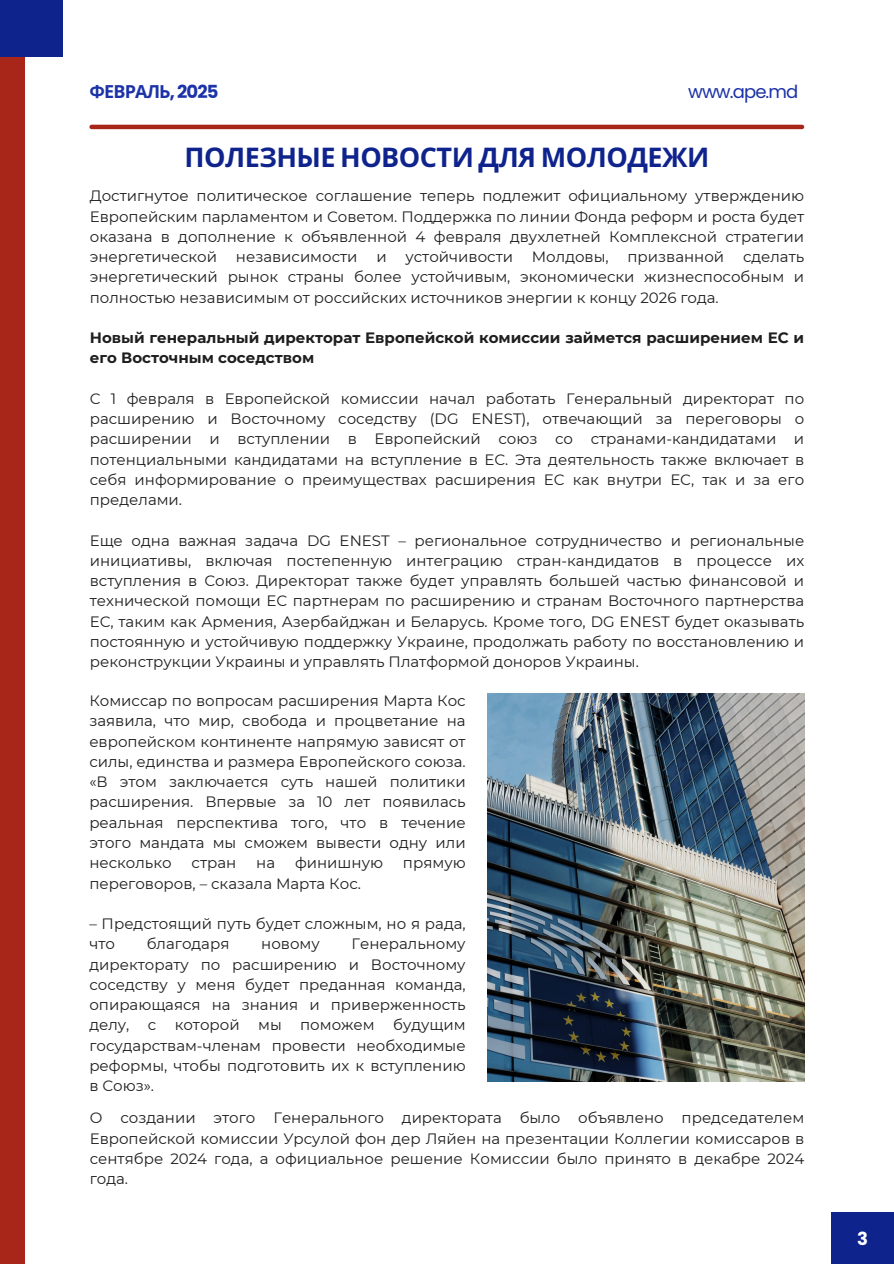
<style>
.page{position:relative;width:894px;height:1264px;background:#fff}
.page>*{position:absolute;margin:0;border:0;box-sizing:border-box;transform-origin:0 0}
.t1{font:700 27px "Noto Sans";letter-spacing:-.02em;color:#0f238d}
.t2{font:700 18px "Noto Sans";letter-spacing:-.05em;color:#1c32a8}
.t3{font:18px "Poppins";letter-spacing:-.05em;color:#1c32a8}
.t4{font:700 18px "Poppins";color:#fff}
.t5{font:15px/20.2px "Montserrat";color:#1e1e1e;text-align:justify}
.t6{font:700 15px/20.2px "Montserrat";color:#1e1e1e}
.s1{font-family:"Poppins"}
</style>
<div class="page">
<div style="left:0;top:0;width:24px;height:1263px;background:#a72619"></div>
<div style="left:0;top:0;width:63px;height:56px;background:#0f238d"></div>
<div style="left:831px;top:1212px;width:62px;height:51px;background:#0f238d"></div>
<hr style="left:92px;top:125px;width:709px;height:4px;background:#a72619">
<img style="left:487px;top:693px;width:316px;height:388px">
<h2 class="t2" style="left:90px;top:79px;width:130px">ФЕВРАЛЬ<span class="s1">, 2025</span></h2>
<p class="t3" style="left:688px;top:79px;width:112px">www.ape.md</p>
<h3 class="t1" style="left:185px;top:138px;width:526px">ПОЛЕЗНЫЕ НОВОСТИ ДЛЯ МОЛОДЕЖИ</h3>
<p class="t5" style="left:90px;top:186px;width:715px">Достигнутое политическое соглашение теперь подлежит официальному утверждению Европейским парламентом и Советом. Поддержка по линии Фонда реформ и роста будет оказана в дополнение к объявленной 4 февраля двухлетней Комплексной стратегии энергетической независимости и</p>
<p class="t5" style="left:405px;top:246px;width:109px">устойчивости</p>
<p class="t5" style="left:531px;top:246px;width:78px">Молдовы,</p>
<p class="t5" style="left:627px;top:246px;width:98px">призванной</p>
<p class="t5" style="left:90px;top:246px;width:715px;text-indent:653px">сделать энергетический рынок страны более устойчивым, экономически жизнеспособным и полностью независимым от российских источников энергии к концу 2026 года.</p>
<h1 class="t6" style="left:90px;top:327px;width:715px">Новый генеральный директорат Европейской комиссии займется расширением ЕС и его Восточным соседством</h1>
<p class="t5" style="left:90px;top:388px;width:715px">С 1 февраля в Европейской комиссии начал работать Генеральный директорат по расширению и Восточному соседству (DG ENEST), отвечающий за переговоры о расширении и вступлении в Европейский союз со странами-кандидатами и потенциальными кандидатами на вступление в ЕС. Эта деятельность также включает в себя информирование о преимуществах расширения ЕС как внутри ЕС, так и за его пределами.</p>
<h4 class="t5" style="left:90px;top:530px;width:715px">Еще одна важная задача DG ENEST – региональное сотрудничество и региональные инициативы, включая постепенную интеграцию стран-кандидатов в процессе их вступления в Союз. Директорат также будет управлять большей частью финансовой и технической помощи ЕС партнерам по расширению и странам Восточного партнерства ЕС, таким как Армения, Азербайджан и Беларусь. Кроме того, DG ENEST будет оказывать постоянную и устойчивую поддержку Украине, продолжать работу по восстановлению и реконструкции Украины и управлять Платформой доноров Украины.</h4>
<p class="t5" style="left:89px;top:690px;width:378px">Комиссар по вопросам расширения Марта Кос заявила, что мир, свобода и процветание на европейском континенте напрямую зависят от силы, единства и размера Европейского союза. «В этом заключается суть нашей политики расширения. Впервые за 10 лет появилась реальная перспектива того, что в течение этого мандата мы сможем вывести одну или несколько</p>
<p class="t5" style="left:191px;top:852px;width:46px">стран</p>
<p class="t5" style="left:256px;top:852px;width:20px">на</p>
<p class="t5" style="left:295px;top:852px;width:89px">финишную</p>
<p class="t5" style="left:403px;top:852px;width:64px">прямую</p>
<p class="t5" style="left:89px;top:873px;width:273px">переговоров, – сказала Марта Кос.</p>
<p class="t5" style="left:89px;top:913px;width:378px">– Предстоящий путь будет сложным, но я рада, что</p>
<p class="t5" style="left:147px;top:933px;width:84px">благодаря</p>
<p class="t5" style="left:261px;top:933px;width:60px">новому</p>
<p class="t5" style="left:89px;top:933px;width:378px;text-indent:262px">Генеральному директорату по расширению и Восточному соседству у меня будет преданная команда, опирающаяся на знания и приверженность делу, с которой мы поможем будущим государствам-членам провести необходимые реформы, чтобы подготовить их к вступлению в Союз».</p>
<p class="t5" style="left:90px;top:1107px;width:715px">О создании этого Генерального директората было объявлено председателем Европейской комиссии Урсулой фон дер Ляйен на презентации Коллегии комиссаров в сентябре 2024 года, а официальное решение Комиссии было принято в декабре 2024 года.</p>
<p class="t4" style="left:857px;top:1225px;width:12px">3</p>
</div>
